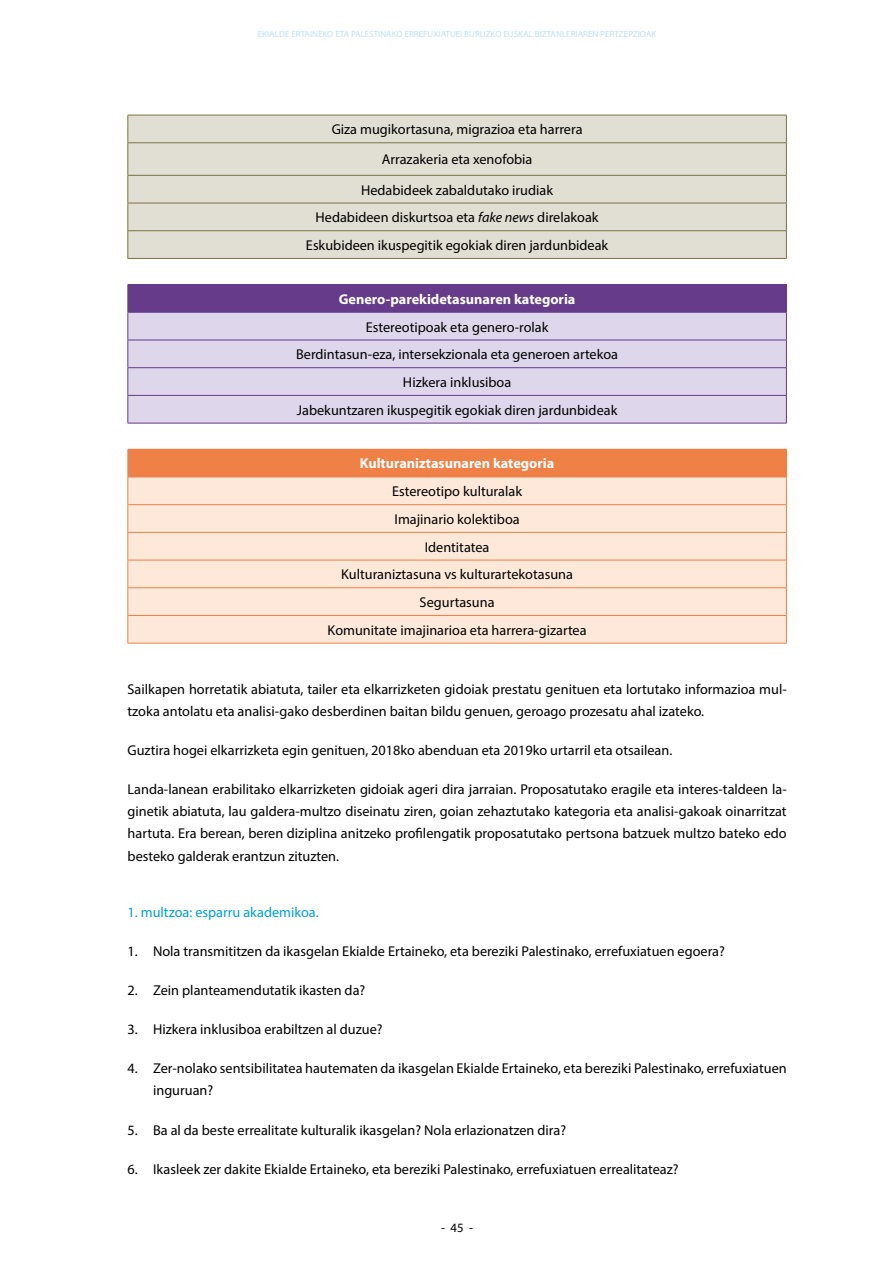
<style>
.page{position:relative;width:893px;height:1263px;background:#fff}
.page>*{position:absolute;margin:0;border:0;box-sizing:border-box;transform-origin:0 0}
.t1{font:14.25px/27.8px "Myriad Pro";color:#000;text-align:center}
.t2{font:700 14.25px "Myriad Pro";color:#fff}
.t3{font:14.25px "Myriad Pro";color:#009fe3}
.t4{font:12.75px "Myriad Pro";color:#000}
.t5{font:9px "Myriad Pro";color:#bee0f7}
.s1{font-style:italic}
</style>
<div class="page">
<div style="left:129px;top:116px;width:657px;height:142px;background:#e1ded3"></div>
<hr style="left:128px;top:115px;width:659px;height:1px;background:#7a7345">
<svg style="left:128px;top:115px;width:1px;height:27px"></svg>
<svg style="left:786px;top:115px;width:1px;height:27px"></svg>
<hr style="left:128px;top:142px;width:659px;height:1px;background:#7a7345">
<hr style="left:128px;top:143px;width:1px;height:32px;background:#7a7345">
<hr style="left:786px;top:143px;width:1px;height:32px;background:#7a7345">
<hr style="left:128px;top:175px;width:659px;height:1px;background:#7a7345">
<hr style="left:128px;top:203px;width:659px;height:1px;background:#7a7345">
<hr style="left:128px;top:230px;width:659px;height:1px;background:#7a7345">
<svg style="left:128px;top:176px;width:1px;height:82px"></svg>
<svg style="left:786px;top:176px;width:1px;height:82px"></svg>
<hr style="left:128px;top:258px;width:659px;height:1px;background:#7a7345">
<div style="left:128px;top:285px;width:658px;height:27px;background:#653b8a"></div>
<div style="left:129px;top:313px;width:657px;height:110px;background:#ded6ea"></div>
<hr style="left:128px;top:284px;width:659px;height:1px;background:#653b8a">
<hr style="left:128px;top:312px;width:659px;height:1px;background:#653b8a">
<hr style="left:128px;top:340px;width:659px;height:1px;background:#653b8a">
<hr style="left:128px;top:367px;width:659px;height:1px;background:#653b8a">
<hr style="left:128px;top:395px;width:659px;height:1px;background:#653b8a">
<svg style="left:128px;top:312px;width:1px;height:111px"></svg>
<svg style="left:786px;top:285px;width:1px;height:138px"></svg>
<hr style="left:128px;top:423px;width:659px;height:1px;background:#653b8a">
<div style="left:128px;top:449px;width:658px;height:28px;background:#ef8046"></div>
<div style="left:129px;top:478px;width:657px;height:165px;background:#fde8da"></div>
<hr style="left:128px;top:477px;width:659px;height:1px;background:#ef8046">
<hr style="left:128px;top:504px;width:659px;height:1px;background:#ef8046">
<hr style="left:128px;top:532px;width:659px;height:1px;background:#ef8046">
<hr style="left:128px;top:560px;width:659px;height:1px;background:#ef8046">
<hr style="left:128px;top:587px;width:659px;height:1px;background:#ef8046">
<hr style="left:128px;top:615px;width:659px;height:1px;background:#ef8046">
<svg style="left:128px;top:477px;width:1px;height:166px"></svg>
<svg style="left:786px;top:449px;width:1px;height:194px"></svg>
<hr style="left:128px;top:643px;width:659px;height:1px;background:#ef8046">
<p class="t5" style="left:258px;top:28px;width:400px">EKIALDE ERTAINEKO ETA PALESTINAKO ERREFUXIATUEI BURUZKO EUSKAL BIZTANLERIAREN PERTZEPZIOAK</p>
<p class="t1" style="left:332px;top:114px;width:252px;line-height:30.2px">Giza mugikortasuna, migrazioa eta harrera<br>Arrazakeria eta xenofobia<br>Hedabideek zabaldutako irudiak</p>
<p class="t1" style="left:306px;top:203px;width:304px">Hedabideen diskurtsoa eta <span class="s1">fake news</span> direlakoak<br>Eskubideen ikuspegitik egokiak diren jardunbideak</p>
<p class="t2" style="left:339px;top:290px;width:238px">Genero-parekidetasunaren kategoria</p>
<p class="t1" style="left:296px;top:313px;width:324px">Estereotipoak eta genero-rolak<br>Berdintasun-eza, intersekzionala eta generoen artekoa Hizkera inklusiboa<br>Jabekuntzaren ikuspegitik egokiak diren jardunbideak</p>
<p class="t2" style="left:360px;top:454px;width:196px">Kulturaniztasunaren kategoria</p>
<p class="t1" style="left:328px;top:477px;width:261px">Estereotipo kulturalak<br>Imajinario kolektiboa<br>Identitatea<br>Kulturaniztasuna vs kulturartekotasuna<br>Segurtasuna<br>Komunitate imajinarioa eta harrera-gizartea</p>
<p class="t1" style="left:128px;top:677px;width:661px;line-height:22.2px;text-align:left">Sailkapen horretatik abiatuta, tailer eta elkarrizketen gidoiak prestatu genituen eta lortutako informazioa mul&shy;tzoka antolatu eta analisi-gako desberdinen baitan bildu genuen, geroago prozesatu ahal izateko.</p>
<p class="t1" style="left:128px;top:736px;width:546px">Guztira hogei elkarrizketa egin genituen, 2018ko abenduan eta 2019ko urtarril eta otsailean.</p>
<p class="t1" style="left:128px;top:778px;width:661px;line-height:22.2px;text-align:justify">Landa-lanean erabilitako elkarrizketen gidoiak ageri dira jarraian. Proposatutako eragile eta interes-taldeen la&shy;ginetik abiatuta, lau galdera-multzo diseinatu ziren, goian zehaztutako kategoria eta analisi-gakoak oinarritzat hartuta. Era berean, beren diziplina anitzeko profilengatik proposatutako pertsona batzuek multzo bateko edo besteko galderak erantzun zituzten.</p>
<p class="t3" style="left:128px;top:903px;width:193px">1. multzoa: esparru akademikoa.</p>
<p class="t1" style="left:128px;top:937px;width:599px">1. Nola transmititzen da ikasgelan Ekialde Ertaineko, eta bereziki Palestinako, errefuxiatuen egoera?</p>
<p class="t1" style="left:128px;top:976px;width:239px">2. Zein planteamendutatik ikasten da?</p>
<p class="t1" style="left:128px;top:1015px;width:257px">3. Hizkera inklusiboa erabiltzen al duzue?</p>
<p class="t1" style="left:153px;top:1057px;width:635px;line-height:22.2px;text-align:left;text-indent:-26px">4. Zer-nolako sentsibilitatea hautematen da ikasgelan Ekialde Ertaineko, eta bereziki Palestinako, errefuxiatuen inguruan?</p>
<p class="t1" style="left:128px;top:1116px;width:440px">5. Ba al da beste errealitate kulturalik ikasgelan? Nola erlazionatzen dira?</p>
<p class="t1" style="left:128px;top:1155px;width:553px">6. Ikasleek zer dakite Ekialde Ertaineko, eta bereziki Palestinako, errefuxiatuen errealitateaz?</p>
<p class="t4" style="left:441px;top:1220px;width:33px">- 45 -</p>
</div>
